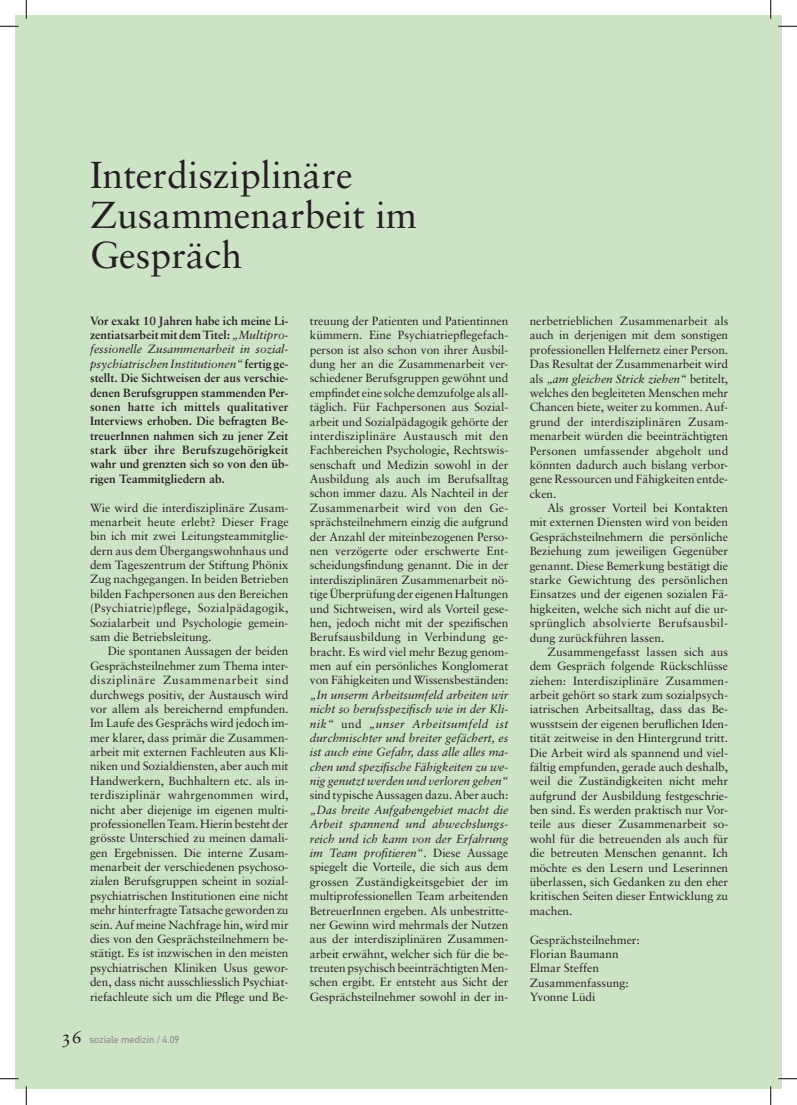
<style>
.page{position:relative;width:797px;height:1105px;background:#fff}
.page>*{position:absolute;margin:0;border:0;box-sizing:border-box;transform-origin:0 0}
.t1{font:37.5px/40px "Sabon";color:#231f20}
.t2{font:11.88px/14.4px "Sabon";letter-spacing:-.005em;color:#231f20;text-align:justify}
.t3{font:700 11.88px/14.4px "Sabon";color:#231f20;text-align:justify}
.t4{font:italic 11.88px/14.4px "Sabon";letter-spacing:-.005em;color:#231f20;text-align:justify}
.t5{font:10px "DIN Mittelschrift";color:#939598}
.s1{font-weight:400;font-style:italic}
.s2{font-family:"Sabon Roman Os F";font-size:18.75px;color:#231f20}
.s3{font-style:normal}
.s4{font-style:italic}
</style>
<div class="page">
<div style="left:16px;top:16px;width:754px;height:1073px;background:#cde3c6"></div>
<div style="left:770px;top:16px;width:11px;height:1073px;background:#cde3c6"></div>
<svg style="left:0;top:25px;width:19px;height:2px"></svg>
<svg style="left:778px;top:25px;width:19px;height:2px"></svg>
<svg style="left:0;top:1078px;width:19px;height:1px"></svg>
<svg style="left:778px;top:1078px;width:19px;height:1px"></svg>
<svg style="left:25px;top:0;width:2px;height:19px"></svg>
<svg style="left:25px;top:1086px;width:2px;height:19px"></svg>
<svg style="left:770px;top:0;width:1px;height:19px"></svg>
<svg style="left:770px;top:1086px;width:1px;height:19px"></svg>
<h1 class="t1" style="left:90px;top:155px;width:328px">Interdisziplinäre<br>Zusammenarbeit im<br>Gespräch</h1>
<p class="t3" style="left:90px;top:313px;width:200px">Vor exakt 10 Jahren habe ich meine Li&shy;zentiatsarbeit mit dem Titel: <span class="s1">„Multipro&shy;fessionelle Zusammenarbeit in sozial&shy;psychiatrischen Institutionen“</span> fertig ge&shy;stellt. Die Sichtweisen der aus verschie&shy;denen Berufsgruppen stammenden Per&shy;sonen hatte ich mittels qualitativer Interviews erhoben. Die befragten Be&shy;treuerInnen nahmen sich zu jener Zeit stark über ihre Berufszugehörigkeit wahr und grenzten sich so von den üb&shy;rigen Teammitgliedern ab.</p>
<p class="t2" style="left:90px;top:500px;width:200px">Wie wird die interdisziplinäre Zusam&shy;menarbeit heute erlebt? Dieser Frage bin ich mit zwei Leitungsteammitglie&shy;dern aus dem Übergangswohnhaus und dem Tageszentrum der Stiftung Phönix Zug nachgegangen. In beiden Betrieben bilden Fachpersonen aus den Bereichen (Psychiatrie)pflege, Sozialpädagogik, Sozialarbeit und Psychologie gemein&shy;sam die Betriebsleitung.</p>
<p class="t2" style="left:90px;top:644px;width:200px;text-indent:18px">Die spontanen Aussagen der beiden Gesprächsteilnehmer zum Thema inter&shy;disziplinäre Zusammenarbeit sind durchwegs positiv, der Austausch wird vor allem als bereichernd empfunden.<br>Im Laufe des Gesprächs wird jedoch im&shy;mer klarer, dass primär die Zusammen&shy;arbeit mit externen Fachleuten aus Kli&shy;niken und Sozialdiensten, aber auch mit Handwerkern, Buchhaltern etc. als in&shy;terdisziplinär wahrgenommen wird, nicht aber diejenige im eigenen multi&shy;professionellen Team. Hierin besteht der grösste Unterschied zu meinen damali&shy;gen Ergebnissen. Die interne Zusam&shy;menarbeit der verschiedenen psychoso&shy;zialen Berufsgruppen scheint in sozial&shy;psychiatrischen Institutionen eine nicht mehr hinterfragte Tatsache geworden zu sein. Auf meine Nachfrage hin, wird mir dies von den Gesprächsteilnehmern be&shy;stätigt. Es ist inzwischen in den meisten psychiatrischen Kliniken Usus gewor&shy;den, dass nicht ausschliesslich Psychiat&shy;riefachleute sich um die Pflege und Be-</p>
<p class="t5" style="left:61px;top:1033px;width:120px"><span class="s2">36</span> soziale medizin / 4.09</p>
<p class="t2" style="left:310px;top:313px;width:200px">treuung der Patienten und Patientinnen kümmern. Eine Psychiatriepflegefach&shy;person ist also schon von ihrer Ausbil&shy;dung her an die Zusammenarbeit ver&shy;schiedener Berufsgruppen gewöhnt und empfindet eine solche demzufolge als all&shy;täglich. Für Fachpersonen aus Sozial&shy;arbeit und Sozialpädagogik gehörte der interdisziplinäre Austausch mit den Fachbereichen Psychologie, Rechtswis&shy;senschaft und Medizin sowohl in der Ausbildung als auch im Berufsalltag schon immer dazu. Als Nachteil in der Zusammenarbeit wird von den Ge&shy;sprächsteilnehmern einzig die aufgrund der Anzahl der miteinbezogenen Perso&shy;nen verzögerte oder erschwerte Ent&shy;scheidungsfindung genannt. Die in der interdisziplinären Zusammenarbeit nö&shy;tige Überprüfung der eigenen Haltungen und Sichtweisen, wird als Vorteil gese&shy;hen, jedoch nicht mit der spezifischen Berufsausbildung in Verbindung ge&shy;bracht. Es wird viel mehr Bezug genom&shy;men auf ein persönliches Konglomerat von Fähigkeiten und Wissensbeständen:</p>
<p class="t4" style="left:310px;top:687px;width:200px">„In unserm Arbeitsumfeld arbeiten wir nicht so berufsspezifisch wie in der Kli&shy;nik“ <span class="s3">und</span> „unser Arbeitsumfeld ist durchmischter und breiter gefächert, es ist auch eine Gefahr, dass alle alles ma&shy;chen und spezifische Fähigkeiten zu we&shy;nig genutzt werden und verloren gehen“</p>
<p class="t2" style="left:310px;top:788px;width:200px">sind typische Aussagen dazu. Aber auch:</p>
<p class="t2" style="left:310px;top:802px;width:200px"><span class="s4">„Das breite Aufgabengebiet macht die Arbeit spannend und abwechslungs&shy;reich und ich kann von der Erfahrung im Team profitieren“</span>. Diese Aussage spiegelt die Vorteile, die sich aus dem grossen Zuständigkeitsgebiet der im multiprofessionellen Team arbeitenden BetreuerInnen ergeben. Als unbestritte&shy;ner Gewinn wird mehrmals der Nutzen aus der interdisziplinären Zusammen&shy;arbeit erwähnt, welcher sich für die be&shy;treuten psychisch beeinträchtigten Men&shy;schen ergibt. Er entsteht aus Sicht der Gesprächsteilnehmer sowohl in der in-</p>
<p class="t2" style="left:529px;top:314px;width:200px">nerbetrieblichen Zusammenarbeit als auch in derjenigen mit dem sonstigen professionellen Helfernetz einer Person.<br>Das Resultat der Zusammenarbeit wird als <span class="s4">„am gleichen Strick ziehen“</span> betitelt, welches den begleiteten Menschen mehr Chancen biete, weiter zu kommen. Auf&shy;grund der interdisziplinären Zusam&shy;menarbeit würden die beeinträchtigten Personen umfassender abgeholt und könnten dadurch auch bislang verbor&shy;gene Ressourcen und Fähigkeiten entde&shy;cken.</p>
<p class="t2" style="left:529px;top:501px;width:200px;text-indent:18px">Als grosser Vorteil bei Kontakten mit externen Diensten wird von beiden Gesprächsteilnehmern die persönliche Beziehung zum jeweiligen Gegenüber genannt. Diese Bemerkung bestätigt die starke Gewichtung des persönlichen Einsatzes und der eigenen sozialen Fä&shy;higkeiten, welche sich nicht auf die ur&shy;sprünglich absolvierte Berufsausbil&shy;dung zurückführen lassen.</p>
<p class="t2" style="left:529px;top:644px;width:200px;text-indent:18px">Zusammengefasst lassen sich aus dem Gespräch folgende Rückschlüsse ziehen: Interdisziplinäre Zusammen&shy;arbeit gehört so stark zum sozialpsych&shy;iatrischen Arbeitsalltag, dass das Be&shy;wusstsein der eigenen beruflichen Iden&shy;tität zeitweise in den Hintergrund tritt.<br>Die Arbeit wird als spannend und viel&shy;fältig empfunden, gerade auch deshalb, weil die Zuständigkeiten nicht mehr aufgrund der Ausbildung festgeschrie&shy;ben sind. Es werden praktisch nur Vor&shy;teile aus dieser Zusammenarbeit so&shy;wohl für die betreuenden als auch für die betreuten Menschen genannt. Ich möchte es den Lesern und Leserinnen überlassen, sich Gedanken zu den eher kritischen Seiten dieser Entwicklung zu machen.</p>
<p class="t2" style="left:529px;top:932px;width:112px;text-align:left">Gesprächsteilnehmer:<br>Florian Baumann<br>Elmar Steffen<br>Zusammenfassung:<br>Yvonne Lüdi</p>
</div>
